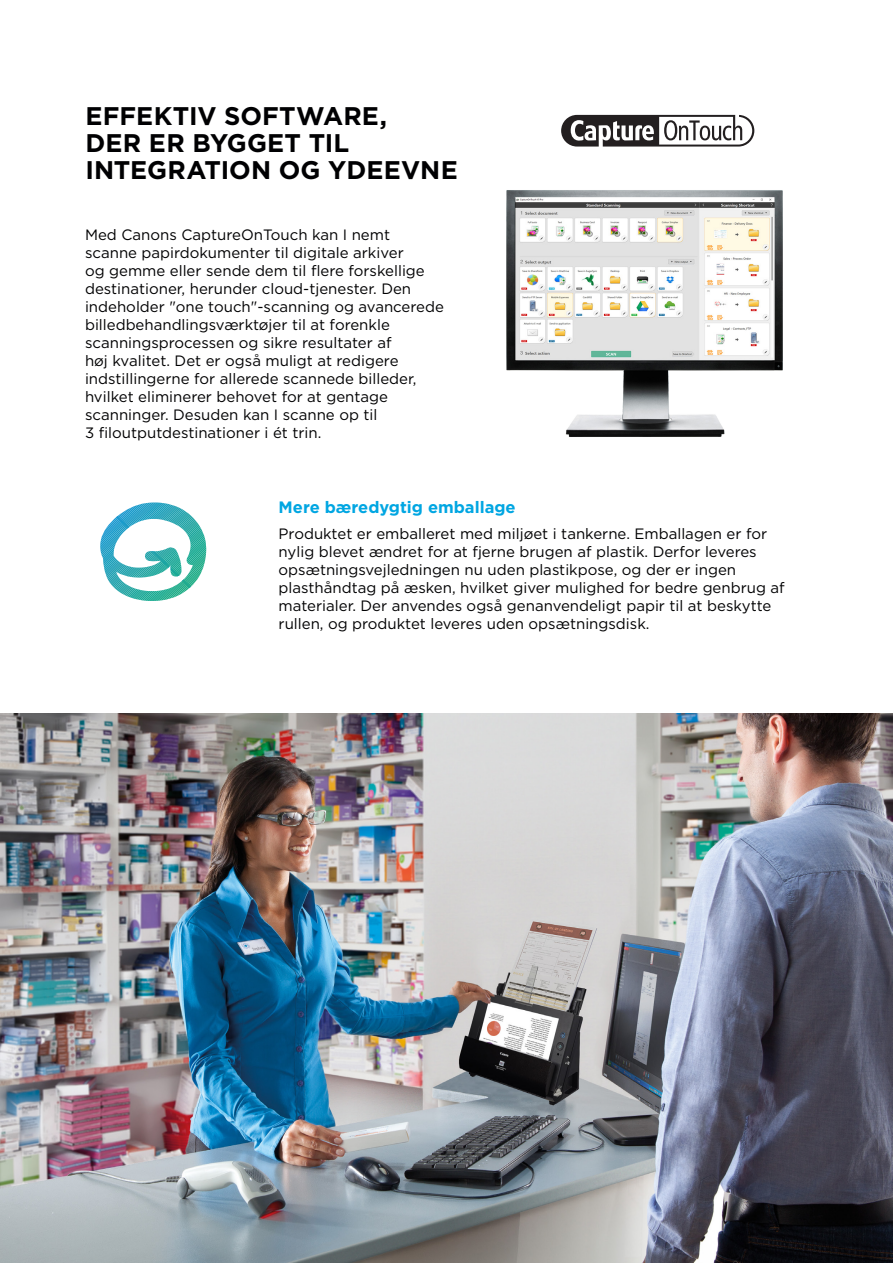
<style>
.page{position:relative;width:893px;height:1263px;background:#fff}
.page>*{position:absolute;margin:0;border:0;box-sizing:border-box;transform-origin:0 0}
.C_-_Head{font:700 25.5px/27px "Gotham";letter-spacing:.005em;color:#000002}
.mixed{font:700 16.5px "Gotham";color:#00a6e2}
.BODY_BULLETS{font:15px/18px "Gotham";color:#000002}
.mixed-2{font:15px/18px "Gotham";color:#000002}
</style>
<div class="page">
<svg style="left:561px;top:115px;width:193px;height:32px"></svg>
<img style="left:506px;top:190px;width:277px;height:247px">
<svg style="left:100px;top:502px;width:106px;height:99px"></svg>
<img style="left:0;top:713px;width:893px;height:550px">
<p class="C_-_Head" style="left:85px;top:102px;width:374px">EFFEKTIV SOFTWARE,<br>DER ER BYGGET TIL<br>INTEGRATION OG YDEEVNE</p>
<p class="BODY_BULLETS" style="left:85px;top:225px;width:360px">Med Canons CaptureOnTouch kan I nemt scanne papirdokumenter til digitale arkiver<br>og gemme eller sende dem til flere forskellige destinationer, herunder cloud-tjenester. Den indeholder "one touch"-scanning og avancerede billedbehandlingsværktøjer til at forenkle scanningsprocessen og sikre resultater af<br>høj kvalitet. Det er også muligt at redigere indstillingerne for allerede scannede billeder, hvilket eliminerer behovet for at gentage scanninger. Desuden kan I scanne op til<br>3 filoutputdestinationer i ét trin.</p>
<p class="mixed" style="left:279px;top:496px;width:239px">Mere bæredygtig emballage</p>
<p class="mixed-2" style="left:279px;top:525px;width:508px">Produktet er emballeret med miljøet i tankerne. Emballagen er for nylig blevet ændret for at fjerne brugen af plastik. Derfor leveres opsætningsvejledningen nu uden plastikpose, og der er ingen plasthåndtag på æsken, hvilket giver mulighed for bedre genbrug af materialer. Der anvendes også genanvendeligt papir til at beskytte rullen, og produktet leveres uden opsætningsdisk.</p>
</div>
